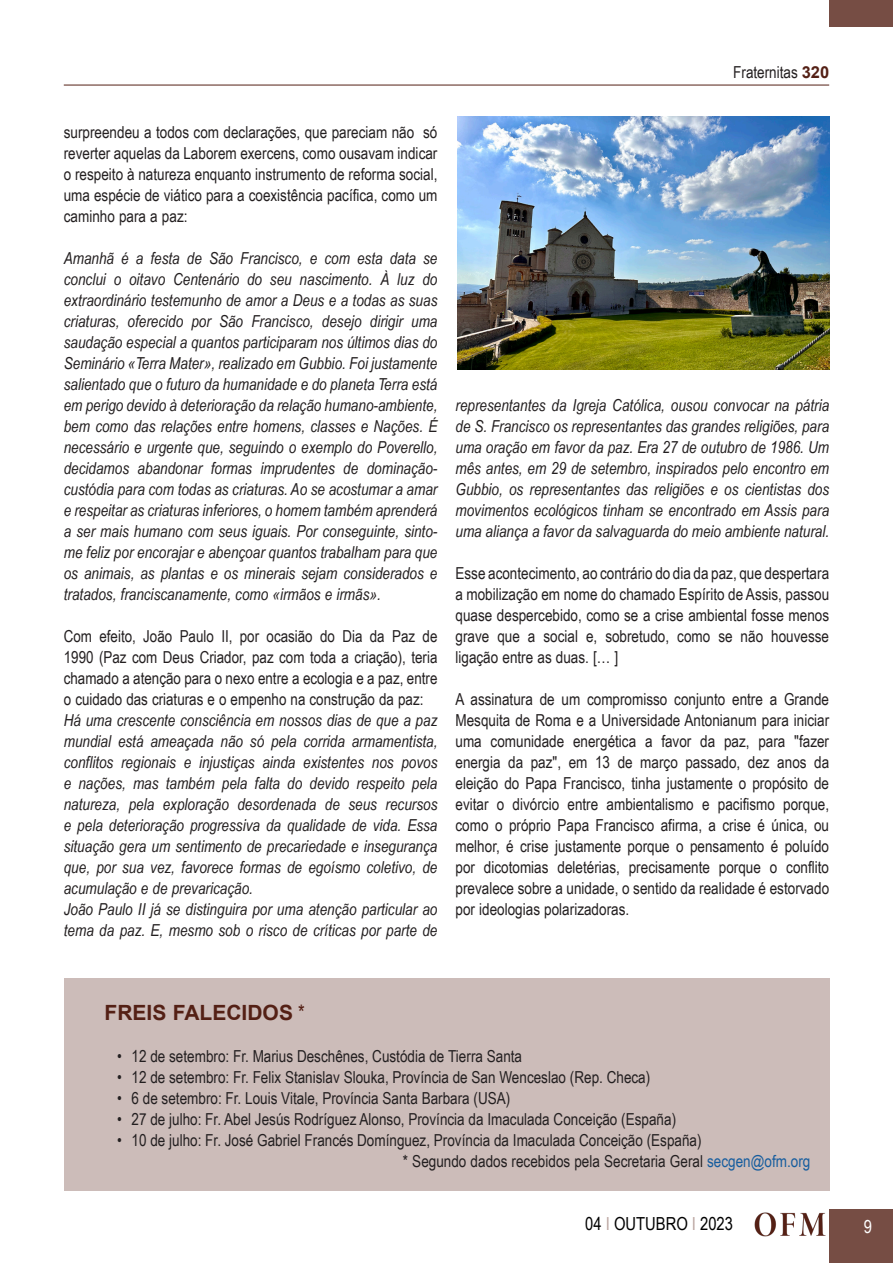
<style>
.page{position:relative;width:893px;height:1263px;background:#fff}
.page>*{position:absolute;margin:0;border:0;box-sizing:border-box;transform-origin:0 0}
.Titolo{font:700 21px "Arial";color:#542015}
.t1{font:18px "Arial Narrow";color:#000}
.t2{font:18px "Arial Narrow";color:#fff}
.Titolo-2{font:italic 16.5px/21px "Arial Narrow";color:#231f20;text-align:justify}
.Titolo-3{font:16.5px/21px "Arial Narrow";color:#231f20;text-align:justify}
.s1{font-family:"Arial";font-weight:700;color:#542015}
.s2{font-family:"Arial Narrow";font-weight:400}
.s3{color:#175d9e}
.s4{color:#bba6a1}
</style>
<div class="page">
<div style="left:829px;top:1209px;width:64px;height:54px;background:#764d44"></div>
<hr style="left:64px;top:85px;width:765px;height:1px;background:#542015">
<div style="left:829px;top:0;width:64px;height:27px;background:#764d44"></div>
<img style="left:755px;top:1212px;width:71px;height:24px">
<img style="left:457px;top:117px;width:372px;height:252px">
<div style="left:64px;top:978px;width:766px;height:213px;background:#ccbcb9"></div>
<p class="Titolo-3" style="left:733px;top:61px;width:97px">Fraternitas <span class="s1">320</span></p>
<p class="Titolo-3" style="left:64px;top:121px;width:375px">surpreendeu a todos com declarações, que pareciam não só reverter aquelas da Laborem exercens, como ousavam indicar o respeito à natureza enquanto instrumento de reforma social, uma espécie de viático para a coexistência pacífica, como um caminho para a paz:</p>
<p class="Titolo-2" style="left:64px;top:247px;width:375px">Amanhã é a festa de São Francisco, e com esta data se conclui o oitavo Centenário do seu nascimento. À luz do extraordinário testemunho de amor a Deus e a todas as suas criaturas, oferecido por São Francisco, desejo dirigir uma saudação especial a quantos participaram nos últimos dias do Seminário «Terra Mater», realizado em Gubbio. Foi justamente salientado que o futuro da humanidade e do planeta Terra está em perigo devido à deterioração da relação humano-ambiente, bem como das relações entre homens, classes e Nações. É necessário e urgente que, seguindo o exemplo do Poverello, decidamos abandonar formas imprudentes de dominação&shy;custódia para com todas as criaturas. Ao se acostumar a amar e respeitar as criaturas inferiores, o homem também aprenderá a ser mais humano com seus iguais. Por conseguinte, sinto&shy;me feliz por encorajar e abençoar quantos trabalham para que os animais, as plantas e os minerais sejam considerados e tratados, franciscanamente, como «irmãos e irmãs».</p>
<p class="Titolo-3" style="left:64px;top:625px;width:375px">Com efeito, João Paulo II, por ocasião do Dia da Paz de 1990 (Paz com Deus Criador, paz com toda a criação), teria chamado a atenção para o nexo entre a ecologia e a paz, entre o cuidado das criaturas e o empenho na construção da paz:</p>
<p class="Titolo-2" style="left:64px;top:709px;width:375px">Há uma crescente consciência em nossos dias de que a paz mundial está ameaçada não só pela corrida armamentista, conflitos regionais e injustiças ainda existentes nos povos e nações, mas também pela falta do devido respeito pela natureza, pela exploração desordenada de seus recursos e pela deterioração progressiva da qualidade de vida. Essa situação gera um sentimento de precariedade e insegurança que, por sua vez, favorece formas de egoísmo coletivo, de acumulação e de prevaricação.</p>
<p class="Titolo-2" style="left:64px;top:898px;width:375px">João Paulo II já se distinguira por uma atenção particular ao tema da paz. E, mesmo sob o risco de críticas por parte de</p>
<p class="Titolo-2" style="left:455px;top:394px;width:375px">representantes da Igreja Católica, ousou convocar na pátria de S. Francisco os representantes das grandes religiões, para uma oração em favor da paz. Era 27 de outubro de 1986. Um mês antes, em 29 de setembro, inspirados pelo encontro em Gubbio, os representantes das religiões e os cientistas dos movimentos ecológicos tinham se encontrado em Assis para uma aliança a favor da salvaguarda do meio ambiente natural.</p>
<p class="Titolo-3" style="left:455px;top:562px;width:375px">Esse acontecimento, ao contrário do dia da paz, que despertara a mobilização em nome do chamado Espírito de Assis, passou quase despercebido, como se a crise ambiental fosse menos grave que a social e, sobretudo, como se não houvesse ligação entre as duas. [… ]</p>
<p class="Titolo-3" style="left:455px;top:688px;width:375px">A assinatura de um compromisso conjunto entre a Grande Mesquita de Roma e a Universidade Antonianum para iniciar uma comunidade energética a favor da paz, para "fazer energia da paz", em 13 de março passado, dez anos da eleição do Papa Francisco, tinha justamente o propósito de evitar o divórcio entre ambientalismo e pacifismo porque, como o próprio Papa Francisco afirma, a crise é única, ou melhor, é crise justamente porque o pensamento é poluído por dicotomias deletérias, precisamente porque o conflito prevalece sobre a unidade, o sentido da realidade é estorvado por ideologias polarizadoras.</p>
<p class="Titolo" style="left:105px;top:999px;width:202px">FREIS FALECIDOS <span class="s2">*</span></p>
<p class="Titolo-3" style="left:117px;top:1045px;width:406px">• 12 de setembro: Fr. Marius Deschênes, Custódia de Tierra Santa</p>
<p class="Titolo-3" style="left:117px;top:1066px;width:534px">• 12 de setembro: Fr. Felix Stanislav Slouka, Província de San Wenceslao (Rep. Checa)</p>
<p class="Titolo-3" style="left:117px;top:1087px;width:395px">• 6 de setembro: Fr. Louis Vitale, Província Santa Barbara (USA)</p>
<p class="Titolo-3" style="left:117px;top:1108px;width:560px">• 27 de julho: Fr. Abel Jesús Rodríguez Alonso, Província da Imaculada Conceição (España)</p>
<p class="Titolo-3" style="left:117px;top:1129px;width:586px">• 10 de julho: Fr. José Gabriel Francés Domínguez, Província da Imaculada Conceição (España)</p>
<p class="Titolo-3" style="left:403px;top:1150px;width:409px">* Segundo dados recebidos pela Secretaria Geral <span class="s3">secgen@ofm.org</span></p>
<p class="t1" style="left:585px;top:1210px;width:149px">04 <span class="s4">I</span> OUTUBRO <span class="s4">I</span> 2023</p>
<p class="t2" style="left:864px;top:1213px;width:10px">9</p>
</div>
